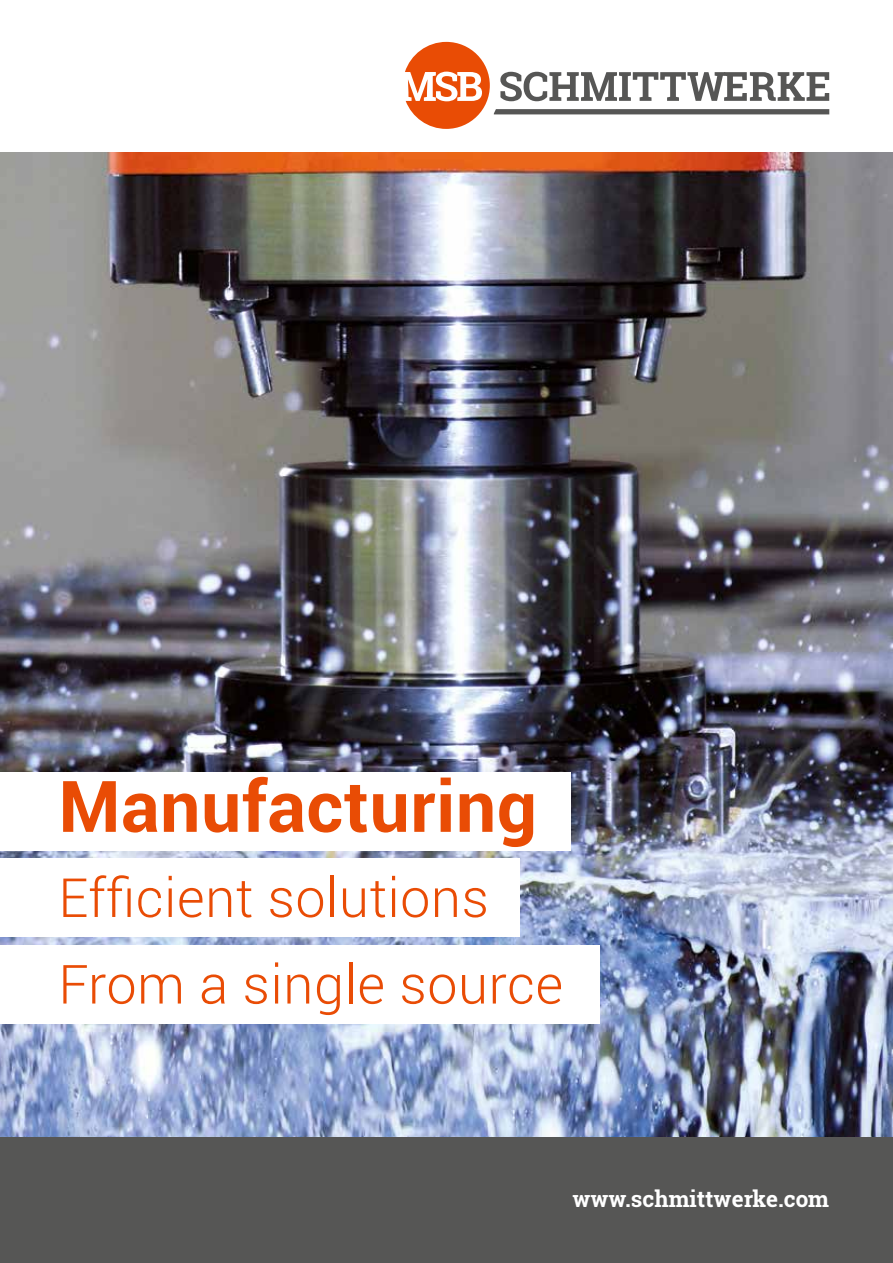
<style>
.page{position:relative;width:893px;height:1263px;background:#fff}
.page>*{position:absolute;margin:0;border:0;box-sizing:border-box;transform-origin:0 0}
.t1{font:700 71.25px "Roboto";letter-spacing:.01em;color:#e94c05}
.t2{font:300 54px/86.6px "Roboto";letter-spacing:.01em;color:#e94c05}
.t3{font:700 22.5px "Roboto Slab";color:#fff}
</style>
<div class="page">
<div style="left:0;top:1137px;width:893px;height:126px;background:#565655"></div>
<svg style="left:405px;top:42px;width:424px;height:87px"></svg>
<img style="left:0;top:153px;width:893px;height:984px">
<div style="left:0;top:858px;width:520px;height:79px;background:#fff"></div>
<div style="left:0;top:772px;width:570px;height:78px;background:#fff"></div>
<div style="left:0;top:945px;width:600px;height:78px;background:#fff"></div>
<h1 class="t1" style="left:58px;top:756px;width:480px">Manufacturing</h1>
<p class="t2" style="left:58px;top:853px;width:506px">Efficient solutions<br>From a single source</p>
<p class="t2" style="left:58px;top:940px;width:578px">für Berg- und Tunnelbau</p>
<p class="t3" style="left:572px;top:1183px;width:258px">www.schmittwerke.com</p>
</div>
